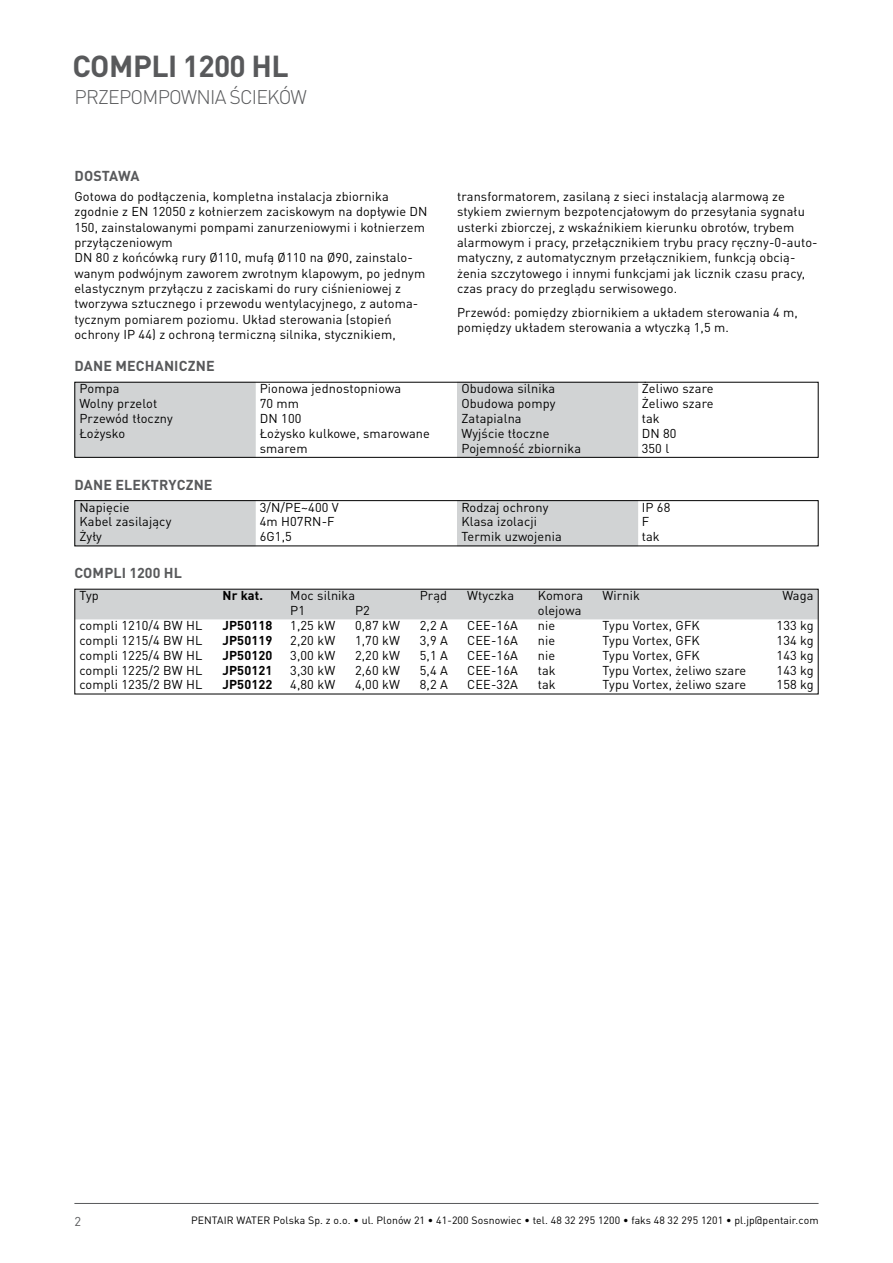
<style>
.page{position:relative;width:893px;height:1263px;background:#fff}
.page>*{position:absolute;margin:0;border:0;box-sizing:border-box;transform-origin:0 0}
.t1{font:700 30px "DIN Pro";letter-spacing:-.015em;color:#58595b}
.t2{font:300 19.5px "DIN Pro";letter-spacing:-.04em;color:#58595b}
.t3{font:700 14.25px "DIN Pro";letter-spacing:.01em;color:#58595b}
.t4{font:12.75px/15.3px "DIN Pro";letter-spacing:.01em;color:#000}
.t5{font:700 12.75px "DIN Pro";letter-spacing:.01em;color:#000}
.t6{font:12.75px "DIN Pro";color:#58595b}
.t7{font:10.5px "DIN Pro";letter-spacing:.01em;color:#000}
</style>
<div class="page">
<hr style="left:74px;top:1203px;width:745px;height:1px;background:#58595b">
<div style="left:76px;top:591px;width:741px;height:28px;background:#d1d3d4"></div>
<svg style="left:76px;top:384px;width:562px;height:72px"></svg>
<div style="left:74px;top:382px;width:745px;height:76px;border:1px solid #000"></div>
<svg style="left:76px;top:502px;width:562px;height:42px"></svg>
<div style="left:74px;top:500px;width:745px;height:46px;border:1px solid #000"></div>
<h1 class="t1" style="left:72px;top:41px;width:218px">COMPLI 1200 HL</h1>
<h2 class="t2" style="left:75px;top:82px;width:234px">PRZEPOMPOWNIA ŚCIEKÓW</h2>
<p class="t3" style="left:74px;top:164px;width:67px">DOSTAWA</p>
<p class="t4" style="left:74px;top:188px;width:355px">Gotowa do podłączenia, kompletna instalacja zbiornika zgodnie z EN 12050 z kołnierzem zaciskowym na dopływie DN 150, zainstalowanymi pompami zanurzeniowymi i kołnierzem przyłączeniowym<br>DN 80 z końcówką rury Ø110, mufą Ø110 na Ø90, zainstalo&shy;wanym podwójnym zaworem zwrotnym klapowym, po jednym elastycznym przyłączu z zaciskami do rury ciśnieniowej z tworzywa sztucznego i przewodu wentylacyjnego, z automa&shy;tycznym pomiarem poziomu. Układ sterowania (stopień ochrony IP 44) z ochroną termiczną silnika, stycznikiem,</p>
<p class="t4" style="left:457px;top:188px;width:362px">transformatorem, zasilaną z sieci instalacją alarmową ze stykiem zwiernym bezpotencjałowym do przesyłania sygnału usterki zbiorczej, z wskaźnikiem kierunku obrotów, trybem alarmowym i pracy, przełącznikiem trybu pracy ręczny-0-auto&shy;matyczny, z automatycznym przełącznikiem, funkcją obcią&shy;żenia szczytowego i innymi funkcjami jak licznik czasu pracy, czas pracy do przeglądu serwisowego.</p>
<p class="t4" style="left:457px;top:303px;width:342px">Przewód: pomiędzy zbiornikiem a układem sterowania 4 m, pomiędzy układem sterowania a wtyczką 1,5 m.</p>
<p class="t3" style="left:74px;top:354px;width:142px">DANE MECHANICZNE</p>
<p class="t4" style="left:79px;top:380px;width:42px">Pompa</p>
<p class="t4" style="left:260px;top:380px;width:143px">Pionowa jednostopniowa</p>
<p class="t4" style="left:79px;top:394px;width:79px">Wolny przelot</p>
<p class="t4" style="left:260px;top:394px;width:41px">70 mm</p>
<p class="t4" style="left:79px;top:409px;width:95px">Przewód tłoczny</p>
<p class="t4" style="left:260px;top:409px;width:43px">DN 100</p>
<p class="t4" style="left:79px;top:424px;width:47px">Łożysko</p>
<p class="t4" style="left:260px;top:424px;width:172px">Łożysko kulkowe, smarowane smarem</p>
<p class="t3" style="left:74px;top:473px;width:140px">DANE ELEKTRYCZNE</p>
<p class="t4" style="left:79px;top:498px;width:52px">Napięcie</p>
<p class="t4" style="left:260px;top:498px;width:81px">3/N/PE~400 V</p>
<p class="t4" style="left:79px;top:513px;width:93px">Kabel zasilający</p>
<p class="t4" style="left:260px;top:513px;width:76px">4m H07RN-F</p>
<p class="t4" style="left:79px;top:528px;width:24px">Żyły</p>
<p class="t4" style="left:260px;top:528px;width:34px">6G1,5</p>
<p class="t3" style="left:74px;top:561px;width:109px">COMPLI 1200 HL</p>
<p class="t4" style="left:461px;top:380px;width:95px">Obudowa silnika</p>
<p class="t4" style="left:642px;top:380px;width:73px">Żeliwo szare</p>
<p class="t4" style="left:461px;top:394px;width:96px">Obudowa pompy</p>
<p class="t4" style="left:642px;top:394px;width:73px">Żeliwo szare</p>
<p class="t4" style="left:461px;top:409px;width:62px">Zatapialna</p>
<p class="t4" style="left:642px;top:409px;width:19px">tak</p>
<p class="t4" style="left:461px;top:424px;width:90px">Wyjście tłoczne</p>
<p class="t4" style="left:642px;top:424px;width:36px">DN 80</p>
<p class="t4" style="left:461px;top:439px;width:121px">Pojemność zbiornika</p>
<p class="t4" style="left:642px;top:439px;width:29px">350 l</p>
<p class="t4" style="left:461px;top:498px;width:89px">Rodzaj ochrony</p>
<p class="t4" style="left:642px;top:498px;width:30px">IP 68</p>
<p class="t4" style="left:461px;top:513px;width:77px">Klasa izolacji</p>
<p class="t4" style="left:642px;top:513px;width:9px">F</p>
<p class="t4" style="left:461px;top:528px;width:102px">Termik uzwojenia</p>
<p class="t4" style="left:642px;top:528px;width:19px">tak</p>
<p class="t4" style="left:79px;top:587px;width:21px">Typ</p>
<p class="t5" style="left:223px;top:585px;width:42px">Nr kat.</p>
<p class="t4" style="left:290px;top:587px;width:66px">Moc silnika</p>
<p class="t4" style="left:420px;top:587px;width:29px">Prąd</p>
<p class="t4" style="left:467px;top:587px;width:48px">Wtyczka</p>
<p class="t4" style="left:538px;top:587px;width:47px">Komora olejowa</p>
<p class="t4" style="left:603px;top:587px;width:39px">Wirnik</p>
<p class="t4" style="left:782px;top:587px;width:33px">Waga</p>
<p class="t4" style="left:290px;top:601px;width:16px">P1</p>
<p class="t4" style="left:355px;top:601px;width:16px">P2</p>
<p class="t4" style="left:79px;top:616px;width:125px">compli 1210/4 BW HL</p>
<p class="t5" style="left:223px;top:615px;width:51px">JP50118</p>
<p class="t4" style="left:290px;top:616px;width:46px">1,25 kW</p>
<p class="t4" style="left:355px;top:616px;width:46px">0,87 kW</p>
<p class="t4" style="left:420px;top:616px;width:30px">2,2 A</p>
<p class="t4" style="left:467px;top:616px;width:52px">CEE-16A</p>
<p class="t4" style="left:538px;top:616px;width:19px">nie</p>
<p class="t4" style="left:603px;top:616px;width:99px">Typu Vortex, GFK</p>
<p class="t4" style="left:776px;top:616px;width:39px">133 kg</p>
<p class="t4" style="left:79px;top:631px;width:125px">compli 1215/4 BW HL</p>
<p class="t5" style="left:223px;top:630px;width:51px">JP50119</p>
<p class="t4" style="left:290px;top:631px;width:46px">2,20 kW</p>
<p class="t4" style="left:355px;top:631px;width:46px">1,70 kW</p>
<p class="t4" style="left:420px;top:631px;width:30px">3,9 A</p>
<p class="t4" style="left:467px;top:631px;width:52px">CEE-16A</p>
<p class="t4" style="left:538px;top:631px;width:19px">nie</p>
<p class="t4" style="left:603px;top:631px;width:99px">Typu Vortex, GFK</p>
<p class="t4" style="left:776px;top:631px;width:39px">134 kg</p>
<p class="t4" style="left:79px;top:646px;width:125px">compli 1225/4 BW HL</p>
<p class="t5" style="left:223px;top:644px;width:51px">JP50120</p>
<p class="t4" style="left:290px;top:646px;width:46px">3,00 kW</p>
<p class="t4" style="left:355px;top:646px;width:46px">2,20 kW</p>
<p class="t4" style="left:420px;top:646px;width:30px">5,1 A</p>
<p class="t4" style="left:467px;top:646px;width:52px">CEE-16A</p>
<p class="t4" style="left:538px;top:646px;width:19px">nie</p>
<p class="t4" style="left:603px;top:646px;width:99px">Typu Vortex, GFK</p>
<p class="t4" style="left:776px;top:646px;width:39px">143 kg</p>
<p class="t4" style="left:79px;top:661px;width:125px">compli 1225/2 BW HL</p>
<p class="t5" style="left:223px;top:659px;width:51px">JP50121</p>
<p class="t4" style="left:290px;top:661px;width:46px">3,30 kW</p>
<p class="t4" style="left:355px;top:661px;width:46px">2,60 kW</p>
<p class="t4" style="left:420px;top:661px;width:30px">5,4 A</p>
<p class="t4" style="left:467px;top:661px;width:52px">CEE-16A</p>
<p class="t4" style="left:538px;top:661px;width:19px">tak</p>
<p class="t4" style="left:603px;top:661px;width:145px">Typu Vortex, żeliwo szare</p>
<p class="t4" style="left:776px;top:661px;width:39px">143 kg</p>
<p class="t4" style="left:79px;top:676px;width:125px">compli 1235/2 BW HL</p>
<p class="t5" style="left:223px;top:674px;width:51px">JP50122</p>
<p class="t4" style="left:290px;top:676px;width:46px">4,80 kW</p>
<p class="t4" style="left:355px;top:676px;width:46px">4,00 kW</p>
<p class="t4" style="left:420px;top:676px;width:30px">8,2 A</p>
<p class="t4" style="left:467px;top:676px;width:52px">CEE-32A</p>
<p class="t4" style="left:538px;top:676px;width:19px">tak</p>
<p class="t4" style="left:603px;top:676px;width:145px">Typu Vortex, żeliwo szare</p>
<p class="t4" style="left:776px;top:676px;width:39px">158 kg</p>
<p class="t6" style="left:74px;top:1211px;width:8px">2</p>
<p class="t7" style="left:191px;top:1212px;width:629px">PENTAIR WATER Polska Sp. z o.o. ∙ ul. Plonów 21 ∙ 41-200 Sosnowiec ∙ tel. 48 32 295 1200 ∙ faks 48 32 295 1201 ∙ pl.jp@pentair.com</p>
</div>
